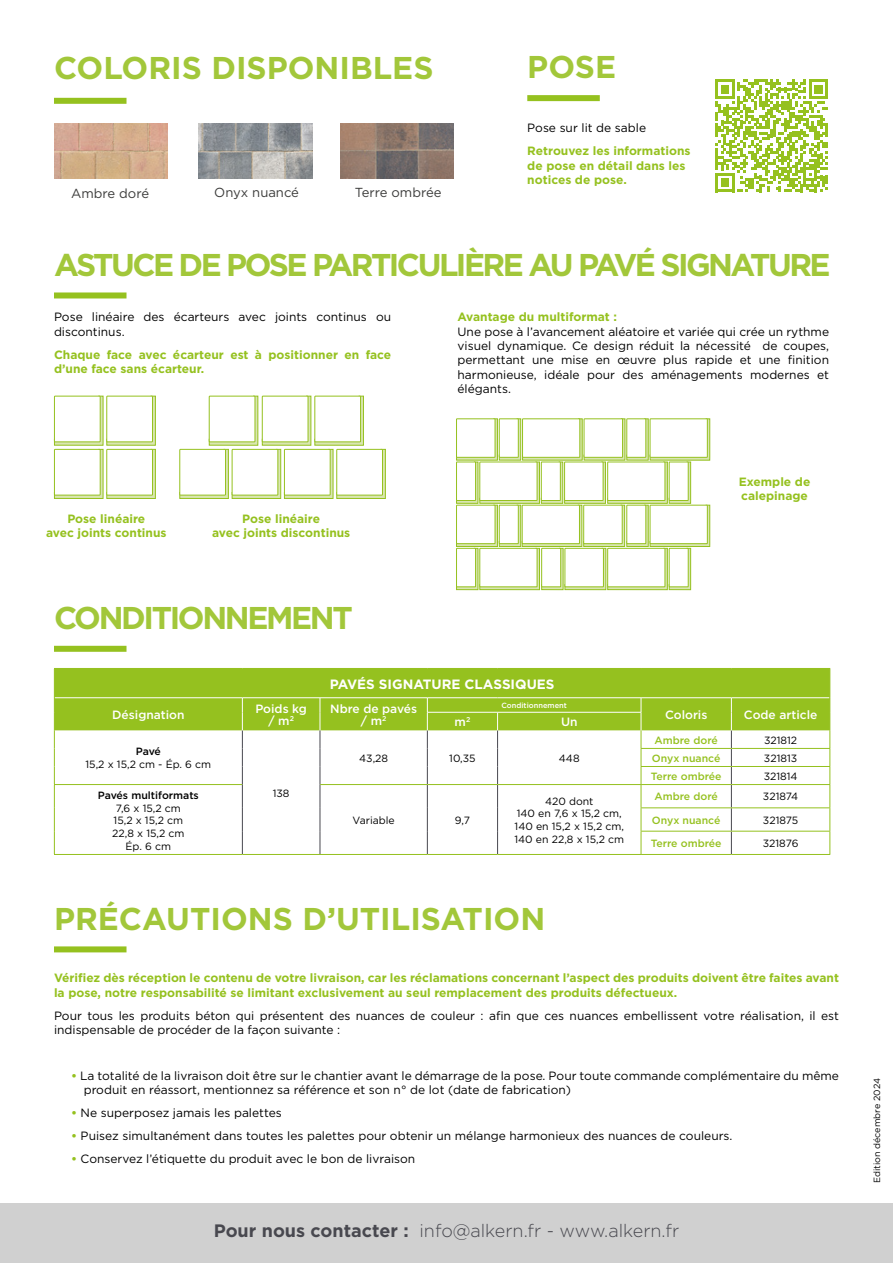
<style>
.page{position:relative;width:893px;height:1263px;background:#fff}
.page>*{position:absolute;margin:0;border:0;box-sizing:border-box;transform-origin:0 0}
.t1{font:700 31.5px "Gotham";letter-spacing:-.075em;color:#a2c73a}
.t2{font:700 31.5px "Gotham";color:#a2c73a}
.t3{font:300 18px "Gotham";color:#48484f}
.t4{font:700 13.5px "Gotham";color:#fff}
.t5{font:13.05px "Gotham";color:#3c3c3b}
.t6{font:12px/14.4px "Gotham";color:#000}
.t7{font:700 12px/14.4px "Gotham";color:#95c11f}
.t8{font:500 12px/12px "Gotham";color:#fff;text-align:center}
.t9{font:10.5px/12.6px "Gotham";color:#000;text-align:center}
.t10{font:500 10.5px "Gotham";color:#95c11f}
.t11{font:500 10.5px "Gotham";color:#000}
.t12{font:9px "Gotham";color:#000}
.t13{font:500 7.5px "Gotham";color:#fff}
.s1{font-weight:700;color:#95c11f}
.s2{font-weight:700}
</style>
<div class="page">
<div style="left:0;top:1203px;width:893px;height:60px;background:#d0d0d0"></div>
<img style="left:54px;top:123px;width:113px;height:56px">
<img style="left:199px;top:123px;width:113px;height:56px">
<img style="left:340px;top:123px;width:114px;height:56px">
<div style="left:54px;top:646px;width:72px;height:6px;background:#95c11f"></div>
<div style="left:54px;top:292px;width:72px;height:6px;background:#95c11f"></div>
<div style="left:54px;top:98px;width:72px;height:6px;background:#95c11f"></div>
<div style="left:527px;top:95px;width:73px;height:6px;background:#95c11f"></div>
<div style="left:55px;top:669px;width:774px;height:61px;background:#95c11f"></div>
<hr style="left:55px;top:697px;width:187px;height:1px;background:#fff">
<hr style="left:242px;top:697px;width:78px;height:1px;background:#fff">
<hr style="left:320px;top:697px;width:107px;height:1px;background:#fff">
<hr style="left:427px;top:697px;width:71px;height:1px;background:#fff">
<hr style="left:498px;top:697px;width:143px;height:1px;background:#fff">
<hr style="left:641px;top:697px;width:90px;height:1px;background:#fff">
<hr style="left:731px;top:697px;width:98px;height:1px;background:#fff">
<hr style="left:427px;top:712px;width:71px;height:1px;background:#fff">
<hr style="left:498px;top:712px;width:143px;height:1px;background:#fff">
<svg style="left:242px;top:698px;width:1px;height:156px"></svg>
<svg style="left:320px;top:698px;width:1px;height:156px"></svg>
<svg style="left:731px;top:698px;width:1px;height:156px"></svg>
<svg style="left:427px;top:698px;width:1px;height:156px"></svg>
<svg style="left:497px;top:712px;width:1px;height:142px"></svg>
<svg style="left:641px;top:698px;width:1px;height:156px"></svg>
<hr style="left:54px;top:668px;width:188px;height:1px;background:#95c11f">
<hr style="left:242px;top:668px;width:78px;height:1px;background:#95c11f">
<hr style="left:320px;top:668px;width:107px;height:1px;background:#95c11f">
<hr style="left:427px;top:668px;width:71px;height:1px;background:#95c11f">
<hr style="left:498px;top:668px;width:143px;height:1px;background:#95c11f">
<hr style="left:641px;top:668px;width:90px;height:1px;background:#95c11f">
<hr style="left:731px;top:668px;width:99px;height:1px;background:#95c11f">
<hr style="left:641px;top:748px;width:90px;height:1px;background:#95c11f">
<hr style="left:731px;top:748px;width:99px;height:1px;background:#95c11f">
<hr style="left:641px;top:766px;width:90px;height:1px;background:#95c11f">
<hr style="left:731px;top:766px;width:99px;height:1px;background:#95c11f">
<hr style="left:641px;top:807px;width:90px;height:1px;background:#95c11f">
<hr style="left:731px;top:807px;width:99px;height:1px;background:#95c11f">
<hr style="left:641px;top:831px;width:90px;height:1px;background:#95c11f">
<hr style="left:731px;top:831px;width:99px;height:1px;background:#95c11f">
<hr style="left:54px;top:784px;width:188px;height:1px;background:#95c11f">
<hr style="left:320px;top:784px;width:107px;height:1px;background:#95c11f">
<hr style="left:427px;top:784px;width:71px;height:1px;background:#95c11f">
<hr style="left:498px;top:784px;width:143px;height:1px;background:#95c11f">
<svg style="left:54px;top:669px;width:1px;height:185px"></svg>
<hr style="left:54px;top:854px;width:188px;height:1px;background:#95c11f">
<hr style="left:242px;top:854px;width:78px;height:1px;background:#95c11f">
<hr style="left:320px;top:854px;width:107px;height:1px;background:#95c11f">
<hr style="left:427px;top:854px;width:71px;height:1px;background:#95c11f">
<hr style="left:498px;top:854px;width:143px;height:1px;background:#95c11f">
<hr style="left:641px;top:784px;width:90px;height:1px;background:#95c11f">
<hr style="left:731px;top:784px;width:99px;height:1px;background:#95c11f">
<svg style="left:829px;top:669px;width:1px;height:185px"></svg>
<hr style="left:641px;top:854px;width:90px;height:1px;background:#95c11f">
<hr style="left:731px;top:854px;width:99px;height:1px;background:#95c11f">
<div style="left:54px;top:946px;width:72px;height:6px;background:#95c11f"></div>
<svg style="left:715px;top:79px;width:113px;height:113px"></svg>
<svg style="left:179px;top:395px;width:207px;height:104px"></svg>
<div style="left:337px;top:449px;width:45px;height:46px;background:#fff"></div>
<div style="left:336px;top:449px;width:47px;height:46px;border:1px solid #95c11f"></div>
<svg style="left:54px;top:395px;width:102px;height:104px"></svg>
<div style="left:107px;top:449px;width:46px;height:46px;background:#fff"></div>
<div style="left:106px;top:449px;width:47px;height:46px;border:1px solid #95c11f"></div>
<svg style="left:456px;top:418px;width:254px;height:172px"></svg>
<div style="left:480px;top:548px;width:57px;height:39px;background:#fff"></div>
<div style="left:479px;top:548px;width:58px;height:39px;border:1px solid #95c11f"></div>
<h1 class="t2" style="left:54px;top:47px;width:381px">COLORIS DISPONIBLES</h1>
<p class="t5" style="left:71px;top:185px;width:79px">Ambre doré</p>
<p class="t5" style="left:214px;top:184px;width:86px">Onyx nuancé</p>
<p class="t5" style="left:355px;top:184px;width:88px">Terre ombrée</p>
<h1 class="t1" style="left:527px;top:46px;width:90px">POSE</h1>
<p class="t6" style="left:527px;top:120px;width:120px">Pose sur lit de sable</p>
<p class="t7" style="left:527px;top:144px;width:165px">Retrouvez les informations de pose en détail dans les notices de pose.</p>
<h1 class="t1" style="left:54px;top:244px;width:778px">ASTUCE DE POSE PARTICULIÈRE AU PAVÉ SIGNATURE</h1>
<p class="t6" style="left:54px;top:309px;width:339px">Pose linéaire des écarteurs avec joints continus ou discontinus.</p>
<p class="t7" style="left:54px;top:347px;width:339px">Chaque face avec écarteur est à positionner en face d’une face sans écarteur.</p>
<p class="t7" style="left:46px;top:511px;width:122px;text-align:center">Pose linéaire<br>avec joints continus</p>
<p class="t7" style="left:212px;top:511px;width:140px;text-align:center">Pose linéaire<br>avec joints discontinus</p>
<h1 class="t1" style="left:54px;top:597px;width:300px">CONDITIONNEMENT</h1>
<p class="t7" style="left:458px;top:310px;width:161px">Avantage du multiformat :</p>
<p class="t6" style="left:458px;top:324px;width:373px;text-align:justify">Une pose à l’avancement aléatoire et variée qui crée un rythme visuel dynamique. Ce design réduit la nécessité de coupes, permettant une mise en œuvre plus rapide et une finition harmonieuse, idéale pour des aménagements modernes et élégants.</p>
<p class="t7" style="left:739px;top:474px;width:73px">Exemple de calepinage</p>
<p class="t4" style="left:330px;top:675px;width:226px">PAVÉS SIGNATURE CLASSIQUES</p>
<p class="t8" style="left:112px;top:708px;width:74px">Désignation</p>
<p class="t8" style="left:255px;top:702px;width:53px">Poids kg / m<sup>2</sup></p>
<p class="t8" style="left:330px;top:702px;width:88px">Nbre de pavés / m<sup>2</sup></p>
<p class="t13" style="left:501px;top:700px;width:67px">Conditionnement</p>
<p class="t8" style="left:455px;top:716px;width:17px">m<sup>2</sup></p>
<p class="t8" style="left:561px;top:716px;width:18px">Un</p>
<p class="t11" style="left:136px;top:745px;width:27px">Pavé</p>
<p class="t9" style="left:86px;top:758px;width:127px">15,2 x 15,2 cm - Ép. 6 cm</p>
<p class="t9" style="left:359px;top:751px;width:30px">43,28</p>
<p class="t9" style="left:449px;top:751px;width:28px">10,35</p>
<p class="t9" style="left:559px;top:751px;width:22px">448</p>
<p class="t9" style="left:273px;top:786px;width:18px">138</p>
<p class="t11" style="left:98px;top:788px;width:103px">Pavés multiformats</p>
<p class="t9" style="left:112px;top:801px;width:74px">7,6 x 15,2 cm<br>15,2 x 15,2 cm<br>22,8 x 15,2 cm<br>Ép. 6 cm</p>
<p class="t9" style="left:352px;top:813px;width:44px">Variable</p>
<p class="t9" style="left:455px;top:813px;width:17px">9,7</p>
<p class="t9" style="left:514px;top:794px;width:111px">420 dont<br>140 en 7,6 x 15,2 cm,<br>140 en 15,2 x 15,2 cm,<br>140 en 22,8 x 15,2 cm</p>
<h1 class="t2" style="left:54px;top:898px;width:493px">PRÉCAUTIONS D’UTILISATION</h1>
<p class="t8" style="left:665px;top:708px;width:44px">Coloris</p>
<p class="t8" style="left:744px;top:708px;width:75px">Code article</p>
<p class="t10" style="left:654px;top:733px;width:65px">Ambre doré</p>
<p class="t9" style="left:764px;top:733px;width:35px">321812</p>
<p class="t10" style="left:652px;top:751px;width:70px">Onyx nuancé</p>
<p class="t9" style="left:764px;top:751px;width:35px">321813</p>
<p class="t10" style="left:651px;top:769px;width:72px">Terre ombrée</p>
<p class="t9" style="left:764px;top:769px;width:35px">321814</p>
<p class="t10" style="left:654px;top:790px;width:65px">Ambre doré</p>
<p class="t9" style="left:763px;top:790px;width:37px">321874</p>
<p class="t10" style="left:652px;top:813px;width:70px">Onyx nuancé</p>
<p class="t9" style="left:763px;top:813px;width:37px">321875</p>
<p class="t10" style="left:651px;top:836px;width:72px">Terre ombrée</p>
<p class="t9" style="left:763px;top:837px;width:37px">321876</p>
<p class="t7" style="left:54px;top:971px;width:786px">Vérifiez dès réception le contenu de votre livraison, car les réclamations concernant l’aspect des produits doivent être faites avant la pose, notre responsabilité se limitant exclusivement au seul remplacement des produits défectueux.</p>
<p class="t6" style="left:54px;top:1008px;width:786px">Pour tous les produits béton qui présentent des nuances de couleur : afin que ces nuances embellissent votre réalisation, il est indispensable de procéder de la façon suivante :</p>
<p class="t6" style="left:84px;top:1068px;width:757px;text-indent:-13px"><span class="s1">•</span> La totalité de la livraison doit être sur le chantier avant le démarrage de la pose. Pour toute commande complémentaire du même produit en réassort, mentionnez sa référence et son n° de lot (date de fabrication)</p>
<p class="t6" style="left:71px;top:1105px;width:212px"><span class="s1">•</span> Ne superposez jamais les palettes</p>
<p class="t6" style="left:71px;top:1128px;width:663px"><span class="s1">•</span> Puisez simultanément dans toutes les palettes pour obtenir un mélange harmonieux des nuances de couleurs.</p>
<p class="t6" style="left:71px;top:1151px;width:346px"><span class="s1">•</span> Conservez l’étiquette du produit avec le bon de livraison</p>
<h2 class="t3" style="left:214px;top:1220px;width:467px"><span class="s2">Pour nous contacter :</span> info@alkern.fr - www.alkern.fr</h2>
<p class="t12" style="left:871px;top:1183px;width:106px;rotate:-90deg">Edition décembre 2024</p>
</div>
